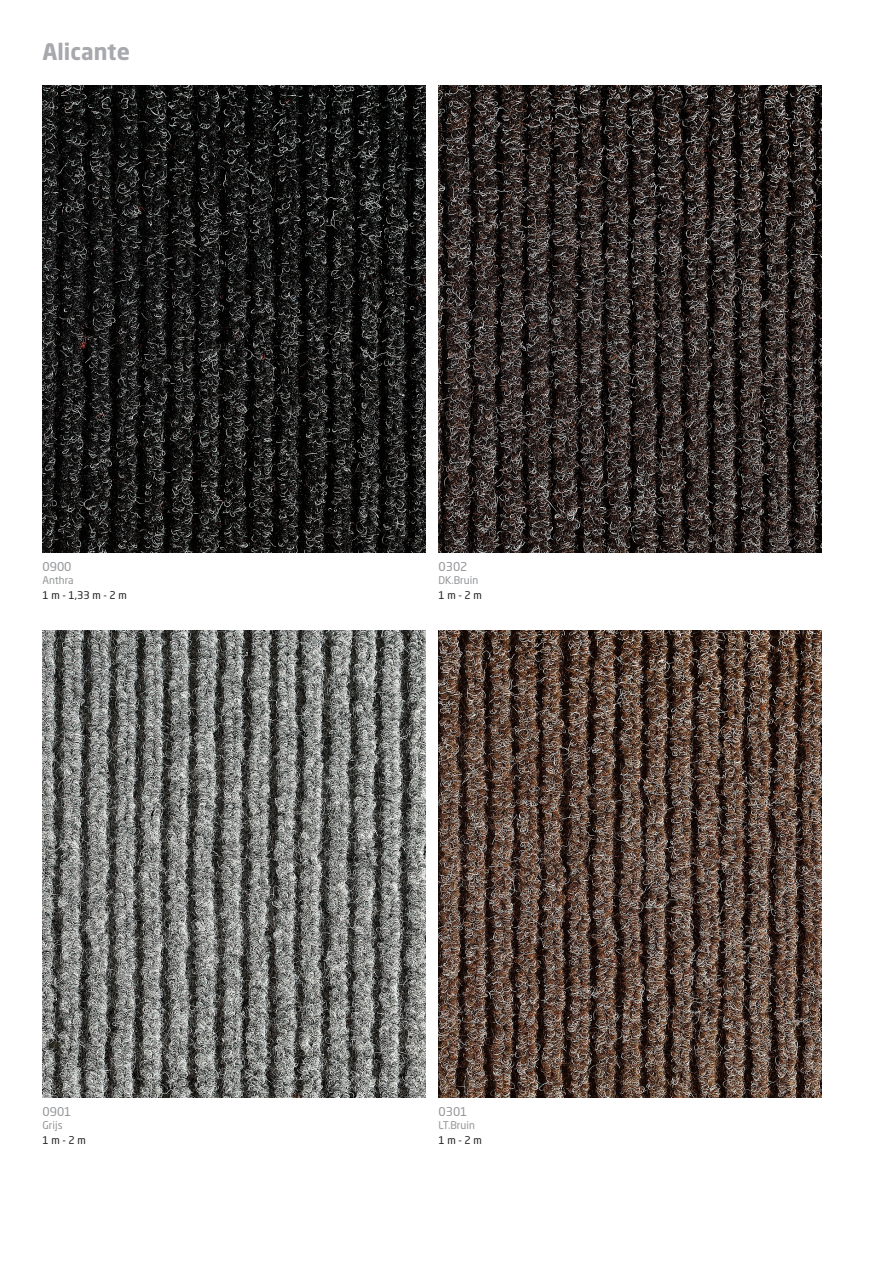
<style>
.page{position:relative;width:893px;height:1263px;background:#fff}
.page>*{position:absolute;margin:0;border:0;box-sizing:border-box;transform-origin:0 0}
._01_Titel_work{font:700 22.5px "Neo Sans Pro";color:#a8a9ad}
.Color_Code{font:12px "Neo Sans W1 G";color:#939598}
.Color_name{font:10.5px "Neo Sans W1 G";color:#939598}
.Width{font:10.5px "Neo Sans W1 G";color:#231f20}
</style>
<div class="page">
<img style="left:43px;top:85px;width:382px;height:468px">
<img style="left:438px;top:85px;width:383px;height:468px">
<img style="left:43px;top:630px;width:382px;height:468px">
<img style="left:438px;top:630px;width:383px;height:468px">
<p class="_01_Titel_work" style="left:43px;top:37px;width:89px">Alicante</p>
<p class="Color_Code" style="left:43px;top:560px;width:31px">0900</p>
<p class="Color_name" style="left:43px;top:574px;width:32px">Anthra</p>
<p class="Width" style="left:43px;top:588px;width:86px">1 m - 1,33 m - 2 m</p>
<p class="Color_Code" style="left:43px;top:1105px;width:31px">0901</p>
<p class="Color_name" style="left:43px;top:1119px;width:22px">Grijs</p>
<p class="Width" style="left:43px;top:1133px;width:45px">1 m - 2 m</p>
<p class="Color_Code" style="left:438px;top:560px;width:31px">0302</p>
<p class="Color_name" style="left:438px;top:574px;width:41px">DK.Bruin</p>
<p class="Width" style="left:438px;top:588px;width:45px">1 m - 2 m</p>
<p class="Color_Code" style="left:438px;top:1105px;width:31px">0301</p>
<p class="Color_name" style="left:438px;top:1119px;width:38px">LT.Bruin</p>
<p class="Width" style="left:438px;top:1133px;width:45px">1 m - 2 m</p>
</div>
